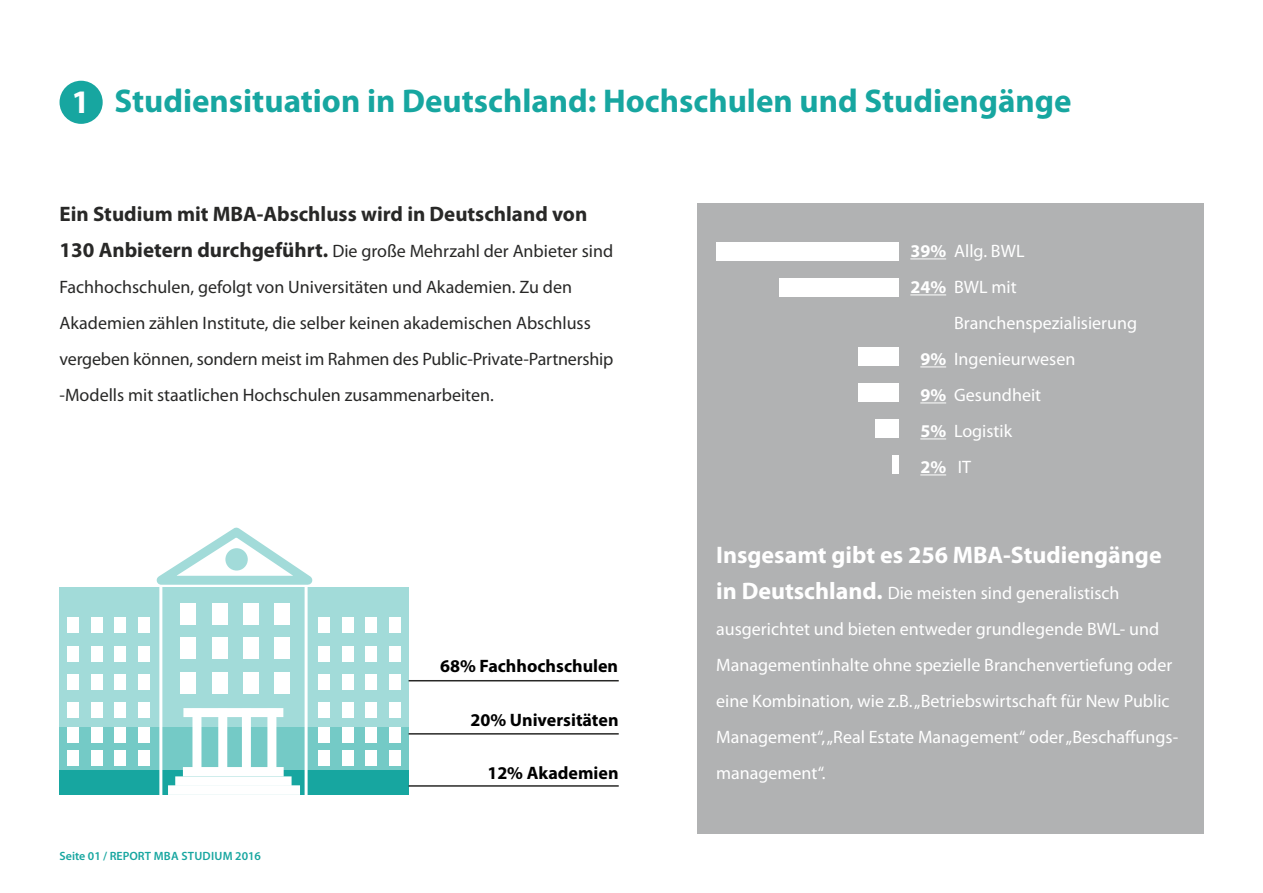
<style>
.page{position:relative;width:1263px;height:893px;background:#fff}
.page>*{position:absolute;margin:0;border:0;box-sizing:border-box;transform-origin:0 0}
.t1{font:700 33px "Myriad Pro";color:#17a6a0}
.t2{font:700 33px "Myriad Pro";color:#fff}
.t3{font:700 24px "Myriad Pro";color:#fff}
.t4{font:700 21px "Myriad Pro";color:#282827}
.t5{font:18px/36px "Myriad Pro";color:#fff}
.t6{font:18px/36px "Myriad Pro";color:#282827}
.t7{font:700 18px "Myriad Pro";color:#000}
.t8{font:700 18px "Myriad Pro";color:#fff}
.t9{font:600 12px "Myriad Pro";color:#17a6a0}
.s1{font-weight:700;font-size:21px}
.s2{font-weight:700}
.s3{font-weight:700;font-size:24px}
</style>
<div class="page">
<div style="left:697px;top:204px;width:506px;height:630px;background:#b1b2b3"></div>
<div style="left:60px;top:81px;width:43px;height:43px;background:#17a6a0;border-radius:50%"></div>
<div style="left:60px;top:767px;width:349px;height:28px;background:#17a6a0"></div>
<div style="left:60px;top:723px;width:349px;height:47px;background:#74cac6"></div>
<div style="left:60px;top:587px;width:349px;height:140px;background:#a2dbd9"></div>
<div style="left:192px;top:713px;width:9px;height:53px;background:#fff"></div>
<div style="left:218px;top:713px;width:9px;height:53px;background:#fff"></div>
<div style="left:267px;top:713px;width:9px;height:53px;background:#fff"></div>
<div style="left:242px;top:713px;width:9px;height:53px;background:#fff"></div>
<div style="left:188px;top:767px;width:91px;height:9px;background:#fff"></div>
<div style="left:180px;top:776px;width:107px;height:10px;background:#fff"></div>
<svg style="left:156px;top:527px;width:157px;height:66px"></svg>
<div style="left:225px;top:548px;width:23px;height:23px;background:#a2dbd9;border-radius:50%"></div>
<div style="left:188px;top:708px;width:91px;height:9px;background:#fff"></div>
<div style="left:180px;top:603px;width:16px;height:21px;background:#fff"></div>
<div style="left:212px;top:603px;width:16px;height:21px;background:#fff"></div>
<div style="left:243px;top:603px;width:16px;height:21px;background:#fff"></div>
<div style="left:274px;top:603px;width:16px;height:21px;background:#fff"></div>
<div style="left:180px;top:638px;width:16px;height:21px;background:#fff"></div>
<div style="left:212px;top:638px;width:16px;height:21px;background:#fff"></div>
<div style="left:243px;top:638px;width:16px;height:21px;background:#fff"></div>
<div style="left:274px;top:638px;width:16px;height:21px;background:#fff"></div>
<div style="left:180px;top:673px;width:16px;height:21px;background:#fff"></div>
<div style="left:212px;top:673px;width:16px;height:21px;background:#fff"></div>
<div style="left:243px;top:673px;width:16px;height:21px;background:#fff"></div>
<div style="left:274px;top:673px;width:16px;height:21px;background:#fff"></div>
<div style="left:173px;top:785px;width:122px;height:10px;background:#fff"></div>
<div style="left:318px;top:674px;width:12px;height:16px;background:#fff"></div>
<div style="left:342px;top:674px;width:12px;height:16px;background:#fff"></div>
<div style="left:365px;top:674px;width:12px;height:16px;background:#fff"></div>
<div style="left:389px;top:674px;width:12px;height:16px;background:#fff"></div>
<div style="left:67px;top:674px;width:12px;height:16px;background:#fff"></div>
<div style="left:91px;top:674px;width:12px;height:16px;background:#fff"></div>
<div style="left:114px;top:674px;width:12px;height:16px;background:#fff"></div>
<div style="left:138px;top:674px;width:12px;height:16px;background:#fff"></div>
<div style="left:318px;top:646px;width:12px;height:16px;background:#fff"></div>
<div style="left:342px;top:646px;width:12px;height:16px;background:#fff"></div>
<div style="left:365px;top:646px;width:12px;height:16px;background:#fff"></div>
<div style="left:389px;top:646px;width:12px;height:16px;background:#fff"></div>
<div style="left:67px;top:646px;width:12px;height:16px;background:#fff"></div>
<div style="left:91px;top:646px;width:12px;height:16px;background:#fff"></div>
<div style="left:114px;top:646px;width:12px;height:16px;background:#fff"></div>
<div style="left:138px;top:646px;width:12px;height:16px;background:#fff"></div>
<div style="left:318px;top:617px;width:12px;height:15px;background:#fff"></div>
<div style="left:342px;top:617px;width:12px;height:15px;background:#fff"></div>
<div style="left:365px;top:617px;width:12px;height:15px;background:#fff"></div>
<div style="left:389px;top:617px;width:12px;height:15px;background:#fff"></div>
<div style="left:67px;top:617px;width:12px;height:15px;background:#fff"></div>
<div style="left:91px;top:617px;width:12px;height:15px;background:#fff"></div>
<div style="left:114px;top:617px;width:12px;height:15px;background:#fff"></div>
<div style="left:138px;top:617px;width:12px;height:15px;background:#fff"></div>
<div style="left:318px;top:702px;width:12px;height:15px;background:#fff"></div>
<div style="left:342px;top:702px;width:12px;height:15px;background:#fff"></div>
<div style="left:365px;top:702px;width:12px;height:15px;background:#fff"></div>
<div style="left:389px;top:702px;width:12px;height:15px;background:#fff"></div>
<div style="left:67px;top:702px;width:12px;height:15px;background:#fff"></div>
<div style="left:91px;top:702px;width:12px;height:15px;background:#fff"></div>
<div style="left:114px;top:702px;width:12px;height:15px;background:#fff"></div>
<div style="left:138px;top:702px;width:12px;height:15px;background:#fff"></div>
<div style="left:318px;top:727px;width:12px;height:16px;background:#fff"></div>
<div style="left:342px;top:727px;width:12px;height:16px;background:#fff"></div>
<div style="left:365px;top:727px;width:12px;height:16px;background:#fff"></div>
<div style="left:389px;top:727px;width:12px;height:16px;background:#fff"></div>
<div style="left:67px;top:727px;width:12px;height:16px;background:#fff"></div>
<div style="left:91px;top:727px;width:12px;height:16px;background:#fff"></div>
<div style="left:114px;top:727px;width:12px;height:16px;background:#fff"></div>
<div style="left:138px;top:727px;width:12px;height:16px;background:#fff"></div>
<div style="left:318px;top:750px;width:12px;height:16px;background:#fff"></div>
<div style="left:342px;top:750px;width:12px;height:16px;background:#fff"></div>
<div style="left:365px;top:750px;width:12px;height:16px;background:#fff"></div>
<div style="left:389px;top:750px;width:12px;height:16px;background:#fff"></div>
<div style="left:67px;top:750px;width:12px;height:16px;background:#fff"></div>
<div style="left:91px;top:750px;width:12px;height:16px;background:#fff"></div>
<div style="left:114px;top:750px;width:12px;height:16px;background:#fff"></div>
<div style="left:138px;top:750px;width:12px;height:16px;background:#fff"></div>
<hr style="left:159px;top:586px;width:3px;height:226px;background:#fff">
<hr style="left:305px;top:586px;width:3px;height:226px;background:#fff">
<hr style="left:409px;top:680px;width:210px;height:1px;background:#282827">
<hr style="left:409px;top:733px;width:210px;height:2px;background:#282827">
<hr style="left:409px;top:785px;width:210px;height:2px;background:#282827">
<div style="left:716px;top:242px;width:183px;height:18px;background:#fff"></div>
<div style="left:779px;top:278px;width:120px;height:18px;background:#fff"></div>
<hr style="left:910px;top:258px;width:36px;height:1px;background:#fff">
<hr style="left:910px;top:294px;width:36px;height:1px;background:#fff">
<svg style="left:920px;top:366px;width:26px;height:1px"></svg>
<svg style="left:920px;top:402px;width:26px;height:1px"></svg>
<svg style="left:920px;top:438px;width:26px;height:1px"></svg>
<svg style="left:920px;top:474px;width:26px;height:1px"></svg>
<div style="left:858px;top:348px;width:41px;height:18px;background:#fff"></div>
<div style="left:858px;top:384px;width:41px;height:18px;background:#fff"></div>
<div style="left:875px;top:420px;width:24px;height:18px;background:#fff"></div>
<div style="left:892px;top:456px;width:7px;height:18px;background:#fff"></div>
<h1 class="t2" style="left:72px;top:80px;width:20px">1</h1>
<h1 class="t1" style="left:114px;top:80px;width:959px">Studiensituation in Deutschland: Hochschulen und Studiengänge</h1>
<p class="t4" style="left:60px;top:201px;width:529px">Ein Studium mit MBA-Abschluss wird in Deutschland von</p>
<p class="t6" style="left:60px;top:233px;width:555px"><span class="s1">130 Anbietern durchgeführt.</span> Die große Mehrzahl der Anbieter sind Fachhochschulen, gefolgt von Universitäten und Akademien. Zu den Akademien zählen Institute, die selber keinen akademischen Abschluss vergeben können, sondern meist im Rahmen des Public-Private-Partnership -Modells mit staatlichen Hochschulen zusammenarbeiten.</p>
<p class="t7" style="left:440px;top:654px;width:180px">68% Fachhochschulen</p>
<p class="t7" style="left:470px;top:708px;width:150px">20% Universitäten</p>
<p class="t9" style="left:60px;top:849px;width:203px">Seite 01 / REPORT MBA STUDIUM 2016</p>
<p class="t7" style="left:487px;top:761px;width:133px">12% Akademien</p>
<p class="t5" style="left:910px;top:233px;width:116px"><span class="s2">39%</span> Allg. BWL</p>
<p class="t5" style="left:910px;top:269px;width:108px"><span class="s2">24%</span> BWL mit</p>
<p class="t5" style="left:954px;top:305px;width:184px">Branchenspezialisierung</p>
<p class="t5" style="left:920px;top:341px;width:157px"><span class="s2">9%</span> Ingenieurwesen</p>
<p class="t5" style="left:920px;top:377px;width:122px"><span class="s2">9%</span> Gesundheit</p>
<p class="t5" style="left:920px;top:413px;width:93px"><span class="s2">5%</span> Logistik</p>
<p class="t5" style="left:958px;top:449px;width:15px">IT</p>
<p class="t8" style="left:920px;top:455px;width:27px">2%</p>
<h2 class="t3" style="left:716px;top:540px;width:447px">Insgesamt gibt es 256 MBA-Studiengänge</h2>
<p class="t5" style="left:716px;top:575px;width:463px"><span class="s3">in Deutschland.</span> Die meisten sind generalistisch ausgerichtet und bieten entweder grundlegende BWL- und Managementinhalte ohne spezielle Branchenvertiefung oder eine Kombination, wie z.B. „Betriebswirtschaft für New Public Management“, „Real Estate Management“ oder „Beschaffungs&shy;management“.</p>
</div>
